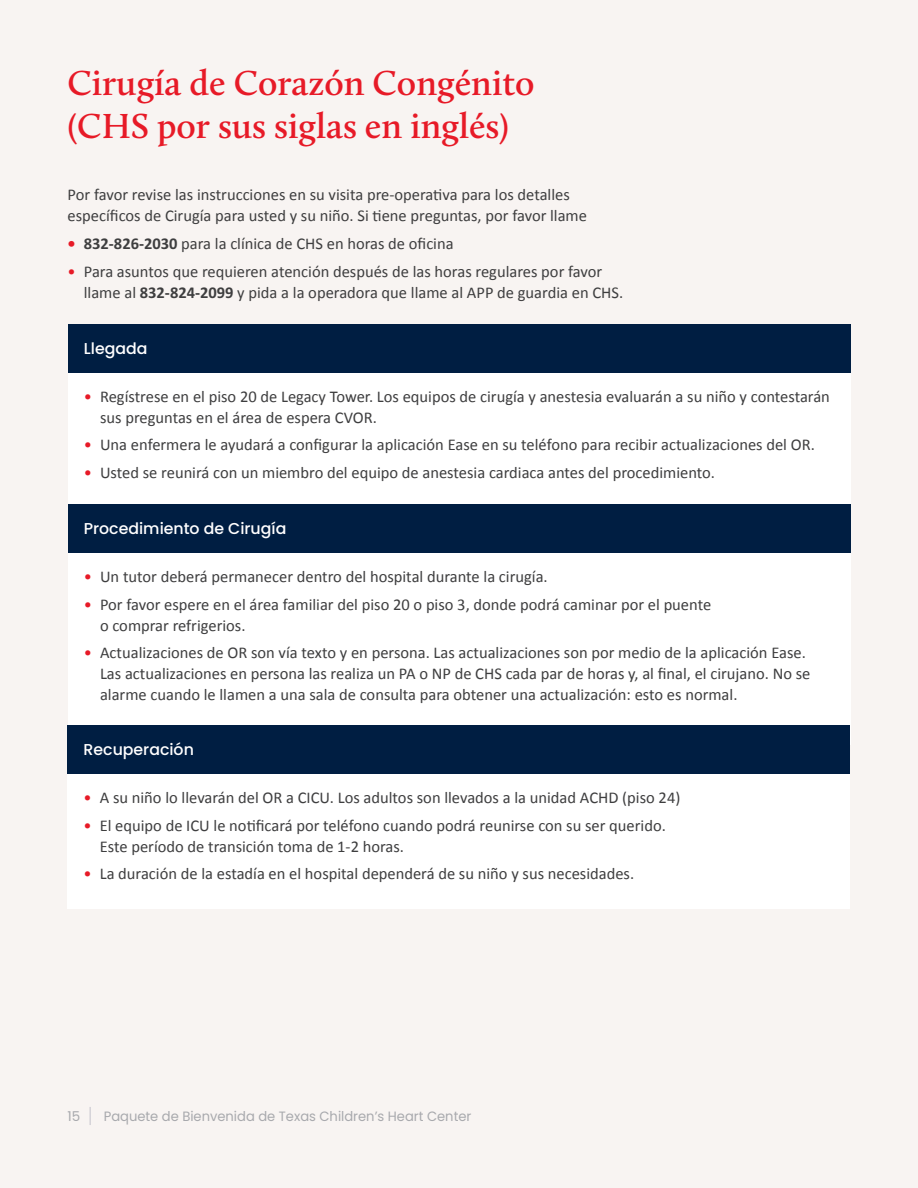
<style>
.page{position:relative;width:918px;height:1188px;background:#f8f4f2}
.page>*{position:absolute;margin:0;border:0;box-sizing:border-box;transform-origin:0 0}
.t1{font:600 36px/43.2px "Calluna";color:#e71a27}
.Body{font:16.5px/21px "Calibri";color:#3e3e3f}
.table_header{font:500 15.75px "Poppins";color:#fff}
.t2{font:13.5px "Poppins";color:#a8a9ad}
.s1{font-weight:700;color:#e71a27}
.s2{font-weight:700}
.s3{color:#e71a27}
</style>
<div class="page">
<svg style="left:90px;top:1107px;width:1px;height:18px"></svg>
<div style="left:68px;top:324px;width:783px;height:49px;background:#001e42"></div>
<div style="left:68px;top:373px;width:783px;height:154px;background:#fff"></div>
<div style="left:68px;top:504px;width:783px;height:49px;background:#001e42"></div>
<div style="left:68px;top:553px;width:783px;height:191px;background:#fff"></div>
<div style="left:67px;top:725px;width:783px;height:49px;background:#001e42"></div>
<div style="left:67px;top:774px;width:783px;height:134px;background:#fff"></div>
<p class="t1" style="left:68px;top:60px;width:468px">Cirugía de Corazón Congénito (CHS por sus siglas en inglés)</p>
<p class="Body" style="left:68px;top:184px;width:521px">Por favor revise las instrucciones en su visita pre-operativa para los detalles específicos de Cirugía para usted y su niño. Si tiene preguntas, por favor llame</p>
<p class="Body" style="left:68px;top:233px;width:388px"><span class="s1">•</span> <span class="s2">832-826-2030</span> para la clínica de CHS en horas de oficina</p>
<p class="Body" style="left:84px;top:260px;width:541px;text-indent:-16px"><span class="s3">•</span> Para asuntos que requieren atención después de las horas regulares por favor llame al <span class="s2">832-824-2099</span> y pida a la operadora que llame al APP de guardia en CHS.</p>
<p class="table_header" style="left:84px;top:339px;width:65px">Llegada</p>
<p class="Body" style="left:100px;top:385px;width:731px;text-indent:-16px"><span class="s3">•</span> Regístrese en el piso 20 de Legacy Tower. Los equipos de cirugía y anestesia evaluarán a su niño y contestarán sus preguntas en el área de espera CVOR.</p>
<p class="Body" style="left:84px;top:434px;width:733px"><span class="s3">•</span> Una enfermera le ayudará a configurar la aplicación Ease en su teléfono para recibir actualizaciones del OR.</p>
<p class="Body" style="left:84px;top:462px;width:633px"><span class="s3">•</span> Usted se reunirá con un miembro del equipo de anestesia cardiaca antes del procedimiento.</p>
<p class="table_header" style="left:84px;top:519px;width:204px">Procedimiento de Cirugía</p>
<p class="Body" style="left:84px;top:565px;width:465px"><span class="s3">•</span> Un tutor deberá permanecer dentro del hospital durante la cirugía.</p>
<p class="Body" style="left:100px;top:593px;width:613px;text-indent:-16px"><span class="s3">•</span> Por favor espere en el área familiar del piso 20 o piso 3, donde podrá caminar por el puente o comprar refrigerios.</p>
<p class="Body" style="left:100px;top:642px;width:712px;text-indent:-16px"><span class="s3">•</span> Actualizaciones de OR son vía texto y en persona. Las actualizaciones son por medio de la aplicación Ease.<br>Las actualizaciones en persona las realiza un PA o NP de CHS cada par de horas y, al final, el cirujano. No se alarme cuando le llamen a una sala de consulta para obtener una actualización: esto es normal.</p>
<p class="table_header" style="left:84px;top:740px;width:112px">Recuperación</p>
<p class="Body" style="left:84px;top:786px;width:598px"><span class="s3">•</span> A su niño lo llevarán del OR a CICU. Los adultos son llevados a la unidad ACHD (piso 24)</p>
<p class="Body" style="left:100px;top:814px;width:568px;text-indent:-16px"><span class="s3">•</span> El equipo de ICU le notificará por teléfono cuando podrá reunirse con su ser querido.<br>Este período de transición toma de 1-2 horas.</p>
<p class="Body" style="left:84px;top:863px;width:552px"><span class="s3">•</span> La duración de la estadía en el hospital dependerá de su niño y sus necesidades.</p>
<p class="t2" style="left:68px;top:1109px;width:14px">15</p>
<p class="t2" style="left:104px;top:1109px;width:369px">Paquete de Bienvenida de Texas Children’s Heart Center</p>
</div>
